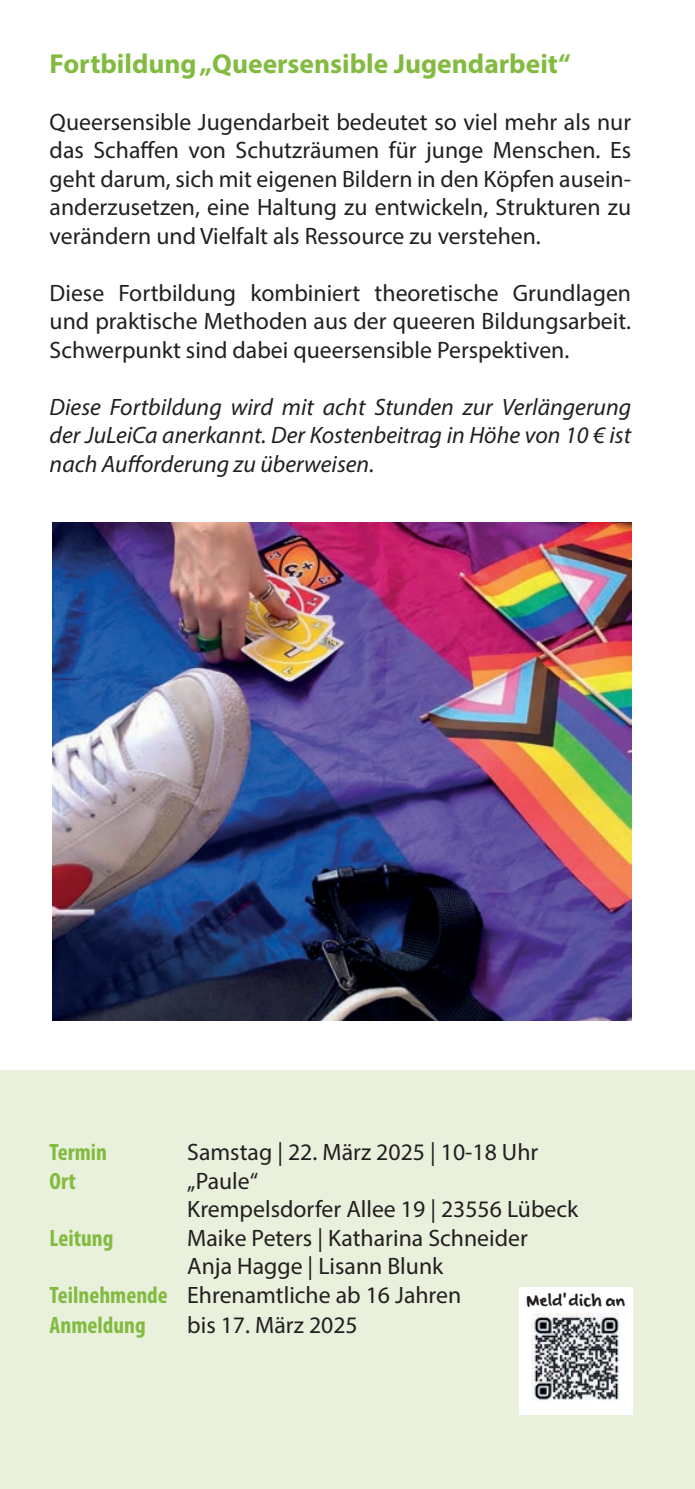
<style>
.page{position:relative;width:695px;height:1489px;background:#fff}
.page>*{position:absolute;margin:0;border:0;box-sizing:border-box;transform-origin:0 0}
.t1{font:700 27.5px "Myriad Pro";color:#82bb40}
.t2{font:25px "nenyns.marker.noncommercial";color:#231f20}
.t3{font:23.75px/28.5px "Myriad Pro";color:#231f20;text-align:justify}
.t4{font:italic 23.75px/28.5px "Myriad Pro";color:#231f20;text-align:justify}
.t5{font:700 condensed 23.75px "Myriad Pro";color:#82bb40}
.s1{font-weight:700;font-stretch:condensed;color:#82bb40}
</style>
<div class="page">
<div style="left:0;top:1070px;width:694px;height:418px;background:#e9f1dd"></div>
<img style="left:53px;top:523px;width:578px;height:497px">
<div style="left:519px;top:1287px;width:113px;height:127px;background:#fff"></div>
<img style="left:531px;top:1313px;width:88px;height:87px">
<p class="t1" style="left:50px;top:45px;width:522px">Fortbildung „Queersensible Jugendarbeit“</p>
<p class="t3" style="left:50px;top:107px;width:583px">Queersensible Jugendarbeit bedeutet so viel mehr als nur das Schaffen von Schutzräumen für junge Menschen. Es geht darum, sich mit eigenen Bildern in den Köpfen ausein&shy;anderzusetzen, eine Haltung zu entwickeln, Strukturen zu verändern und Vielfalt als Ressource zu verstehen.</p>
<p class="t3" style="left:50px;top:278px;width:583px">Diese Fortbildung kombiniert theoretische Grundlagen und praktische Methoden aus der queeren Bildungsarbeit.<br>Schwerpunkt sind dabei queersensible Perspektiven.</p>
<p class="t4" style="left:50px;top:392px;width:583px">Diese Fortbildung wird mit acht Stunden zur Verlängerung der JuLeiCa anerkannt. Der Kostenbeitrag in Höhe von 10 € ist nach Aufforderung zu überweisen.</p>
<p class="t5" style="left:50px;top:1137px;width:59px">Termin</p>
<p class="t3" style="left:187px;top:1137px;width:352px">Samstag | 22. März 2025 | 10-18 Uhr</p>
<p class="t5" style="left:50px;top:1165px;width:28px">Ort</p>
<p class="t3" style="left:187px;top:1165px;width:392px">„Paule“<br>Krempelsdorfer Allee 19 | 23556 Lübeck</p>
<p class="t5" style="left:50px;top:1222px;width:65px">Leitung</p>
<p class="t3" style="left:187px;top:1222px;width:342px">Maike Peters | Katharina Schneider</p>
<p class="t3" style="left:187px;top:1251px;width:257px">Anja Hagge | Lisann Blunk</p>
<p class="t3" style="left:50px;top:1279px;width:413px"><span class="s1">Teilnehmende</span> Ehrenamtliche ab 16 Jahren</p>
<p class="t5" style="left:50px;top:1309px;width:98px">Anmeldung</p>
<p class="t3" style="left:187px;top:1309px;width:172px">bis 17. März 2025</p>
<p class="t2" style="left:526px;top:1290px;width:100px">Meld‘dich an</p>
</div>
